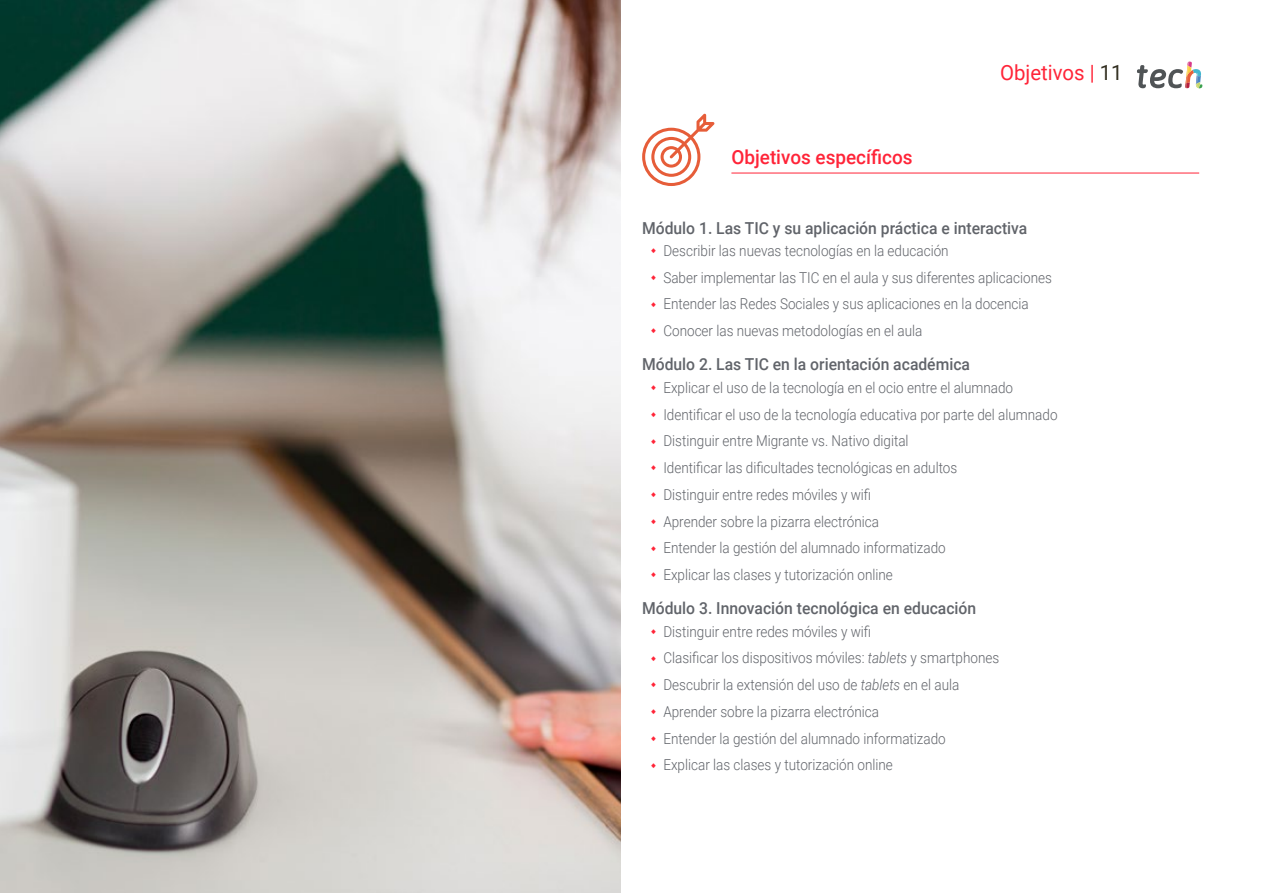
<style>
.page{position:relative;width:1263px;height:893px;background:#fff}
.page>*{position:absolute;margin:0;border:0;box-sizing:border-box;transform-origin:0 0}
.t1{font:21px "Roboto";color:#ff2438}
.t2{font:500 19.5px "Roboto";color:#ff2438}
.t3{font:500 16.5px "Roboto";color:#61646a;scale:.95 1}
.t4{font:300 15px/26.7px "Roboto";color:#61646a;scale:.9 1}
.s1{color:#312e20}
.s2{font-style:italic}
</style>
<div class="page">
<hr style="left:731px;top:173px;width:468px;height:1px;background:#ff2438">
<img style="left:0;top:0;width:621px;height:893px">
<svg style="left:642px;top:114px;width:72px;height:72px"></svg>
<svg style="left:1137px;top:62px;width:65px;height:27px"></svg>
<h2 class="t2" style="left:731px;top:143px;width:183px">Objetivos específicos</h2>
<h1 class="t1" style="left:1000px;top:57px;width:124px">Objetivos | <span class="s1">11</span></h1>
<p class="t3" style="left:642px;top:216px;width:407px">Módulo 1. Las TIC y su aplicación práctica e interactiva</p>
<p class="t4" style="left:663px;top:237px;width:433px">Describir las nuevas tecnologías en la educación<br>Saber implementar las TIC en el aula y sus diferentes aplicaciones Entender las Redes Sociales y sus aplicaciones en la docencia Conocer las nuevas metodologías en el aula</p>
<p class="t3" style="left:642px;top:353px;width:347px">Módulo 2. Las TIC en la orientación académica</p>
<p class="t4" style="left:663px;top:374px;width:439px">Explicar el uso de la tecnología en el ocio entre el alumnado Identificar el uso de la tecnología educativa por parte del alumnado Distinguir entre Migrante vs. Nativo digital<br>Identificar las dificultades tecnológicas en adultos<br>Distinguir entre redes móviles y wifi<br>Aprender sobre la pizarra electrónica<br>Entender la gestión del alumnado informatizado<br>Explicar las clases y tutorización online</p>
<p class="t3" style="left:642px;top:597px;width:353px">Módulo 3. Innovación tecnológica en educación</p>
<p class="t4" style="left:663px;top:617px;width:375px">Distinguir entre redes móviles y wifi<br>Clasificar los dispositivos móviles: <span class="s2">tablets</span> y smartphones Descubrir la extensión del uso de <span class="s2">tablets</span> en el aula Aprender sobre la pizarra electrónica<br>Entender la gestión del alumnado informatizado<br>Explicar las clases y tutorización online</p>
</div>
